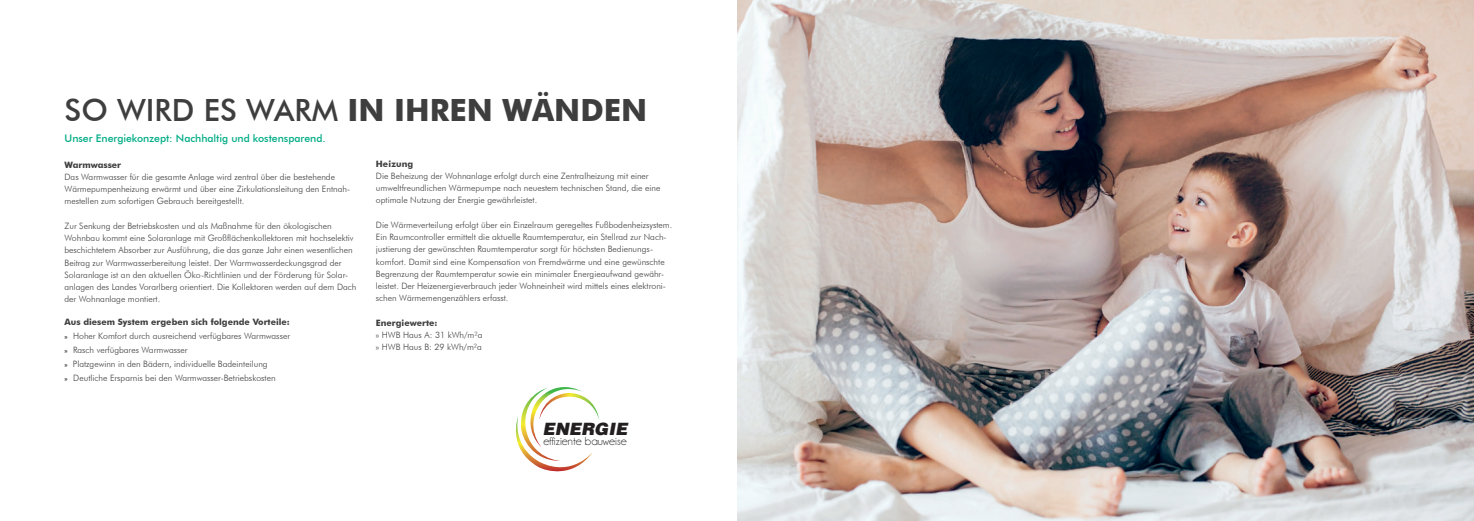
<style>
.page{position:relative;width:1474px;height:521px;background:#fff}
.page>*{position:absolute;margin:0;border:0;box-sizing:border-box;transform-origin:0 0}
.t1{font:700 30.62px "Futura BT";color:#3e3e3f}
.t2{font:17.06px "Airbus Special";color:#231f20}
.t3{font:11.81px "Champagne&Limousines";color:#231f20}
.t4{font:500 10.5px "Futura BT";color:#00ac85}
.t5{font:300 8.75px/12.2px "Futura BT";color:#3e3e3f}
.t6{font:700 8.75px "Futura BT";color:#3e3e3f}
.s1{font-weight:500}
.s2{font-weight:700}
.s3{font-weight:500;font-size:7px;color:#231f20}
</style>
<div class="page">
<img style="left:737px;top:0;width:736px;height:521px">
<svg style="left:515px;top:387px;width:84px;height:85px"></svg>
<h1 class="t1" style="left:64px;top:91px;width:584px"><span class="s1">SO WIRD ES WARM</span> IN IHREN WÄNDEN</h1>
<p class="t4" style="left:64px;top:132px;width:262px">Unser Energiekonzept: Nachhaltig und kostensparend.</p>
<p class="t6" style="left:376px;top:158px;width:39px">Heizung</p>
<p class="t5" style="left:376px;top:170px;width:286px">Die Beheizung der Wohnanlage erfolgt durch eine Zentralheizung mit einer umweltfreundlichen Wärmepumpe nach neuestem technischen Stand, die eine optimale Nutzung der Energie gewährleistet.</p>
<p class="t5" style="left:376px;top:219px;width:298px">Die Wärmeverteilung erfolgt über ein Einzelraum geregeltes Fußbodenheizsystem.<br>Ein Raumcontroller ermittelt die aktuelle Raumtemperatur, ein Stellrad zur Nach&shy;justierung der gewünschten Raumtemperatur sorgt für höchsten Bedienungs&shy;komfort. Damit sind eine Kompensation von Fremdwärme und eine gewünschte Begrenzung der Raumtemperatur sowie ein minimaler Energieaufwand gewähr&shy;leistet. Der Heizenergieverbrauch jeder Wohneinheit wird mittels eines elektroni&shy;schen Wärmemengenzählers erfasst.</p>
<p class="t6" style="left:376px;top:317px;width:63px">Energiewerte:</p>
<p class="t5" style="left:376px;top:329px;width:108px">» HWB Haus A: 31 kWh/m²a » HWB Haus B: 29 kWh/m²a</p>
<p class="t6" style="left:64px;top:159px;width:58px">Warmwasser</p>
<p class="t5" style="left:64px;top:171px;width:287px">Das Warmwasser für die gesamte Anlage wird zentral über die bestehende<br>Wärmepumpenheizung erwärmt und über eine Zirkulationsleitung den Entnah&shy;mestellen zum sofortigen Gebrauch bereitgestellt.</p>
<p class="t5" style="left:64px;top:220px;width:293px">Zur Senkung der Betriebskosten und als Maßnahme für den ökologischen Wohnbau kommt eine Solaranlage mit Großflächenkollektoren mit hochselektiv beschichtetem Absorber zur Ausführung, die das ganze Jahr einen wesentlichen Beitrag zur Warmwasserbereitung leistet. Der Warmwasserdeckungsgrad der Solaranlage ist an den aktuellen Öko-Richtlinien und der Förderung für Solar&shy;anlagen des Landes Vorarlberg orientiert. Die Kollektoren werden auf dem Dach der Wohnanlage montiert.</p>
<p class="t5" style="left:64px;top:315px;width:227px;line-height:14px"><span class="s2">Aus diesem System ergeben sich folgende Vorteile: </span><span class="s3">»</span> Hoher Komfort durch ausreichend verfügbares Warmwasser <span class="s3">»</span> Rasch verfügbares Warmwasser<br><span class="s3">»</span> Platzgewinn in den Bädern, individuelle Badeinteilung<br><span class="s3">»</span> Deutliche Ersparnis bei den Warmwasser-Betriebskosten</p>
<h2 class="t2" style="left:542px;top:419px;width:87px">ENERGIE</h2>
<h3 class="t3" style="left:543px;top:435px;width:85px">effiziente bauweise</h3>
</div>
